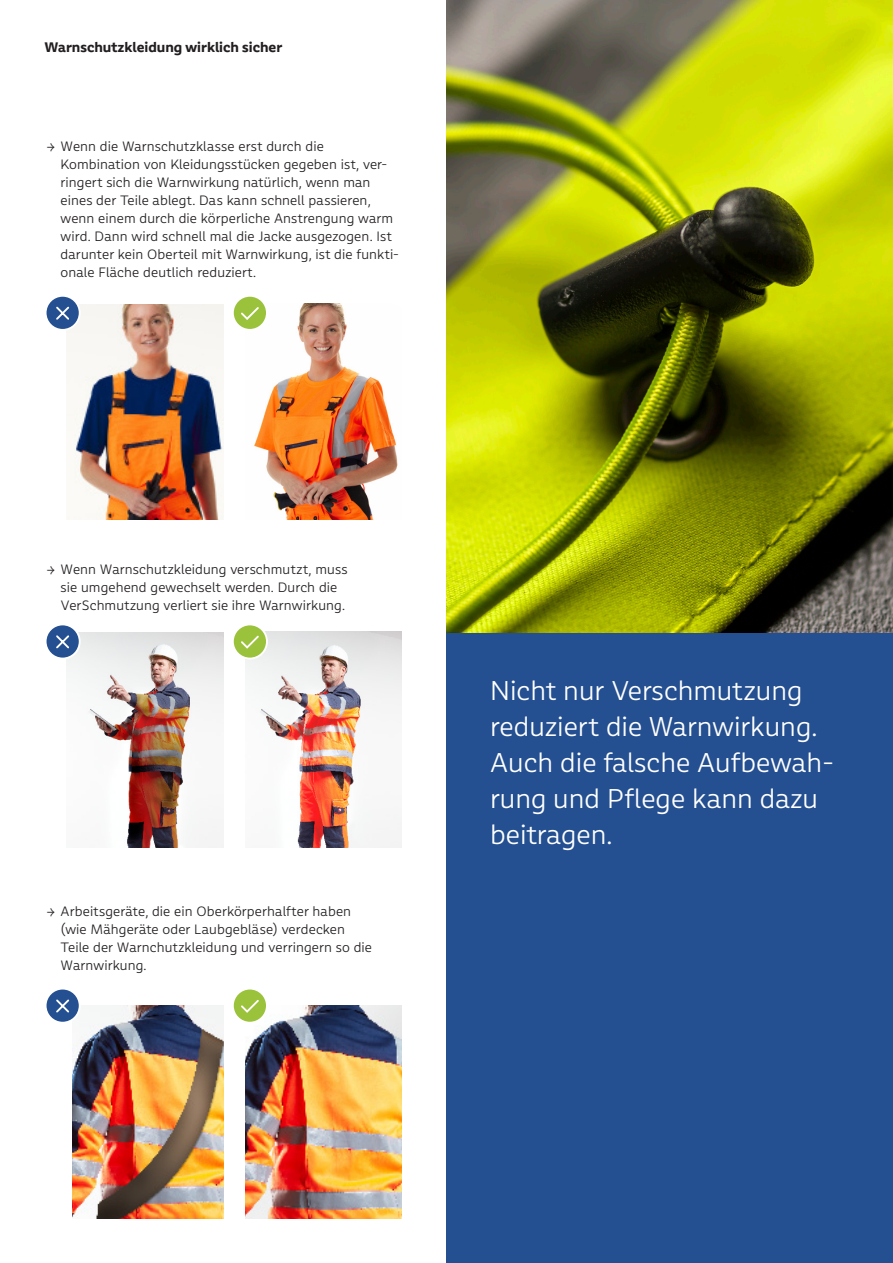
<style>
.page{position:relative;width:893px;height:1263px;background:#fff}
.page>*{position:absolute;margin:0;border:0;box-sizing:border-box;transform-origin:0 0}
.Intro{font:300 27px/36px "Rumiko Clear";color:#fff}
.Copy{font:300 13.5px/18px "Rumiko Clear";letter-spacing:.01em;color:#231f20}
.t1{font:700 13.5px "Rumiko Clear";color:#231f20}
</style>
<div class="page">
<img style="left:72px;top:1006px;width:151px;height:212px">
<img style="left:67px;top:632px;width:156px;height:216px">
<img style="left:246px;top:631px;width:156px;height:217px">
<img style="left:246px;top:1006px;width:156px;height:212px">
<img style="left:67px;top:304px;width:156px;height:216px">
<img style="left:254px;top:304px;width:144px;height:216px">
<div style="left:233px;top:296px;width:34px;height:34px;background:#9ac23b;border-radius:50%"></div>
<div style="left:232px;top:295px;width:36px;height:36px;border:2px solid #fff;border-radius:50%"></div>
<svg style="left:241px;top:307px;width:18px;height:13px"></svg>
<div style="left:233px;top:624px;width:34px;height:34px;background:#9ac23b;border-radius:50%"></div>
<div style="left:232px;top:623px;width:36px;height:36px;border:2px solid #fff;border-radius:50%"></div>
<svg style="left:241px;top:636px;width:18px;height:13px"></svg>
<div style="left:233px;top:988px;width:34px;height:35px;background:#9ac23b;border-radius:50%"></div>
<div style="left:232px;top:988px;width:36px;height:36px;border:2px solid #fff;border-radius:50%"></div>
<svg style="left:241px;top:1000px;width:18px;height:13px"></svg>
<div style="left:46px;top:296px;width:34px;height:34px;background:#244f90;border-radius:50%"></div>
<div style="left:45px;top:295px;width:36px;height:36px;border:2px solid #fff;border-radius:50%"></div>
<svg style="left:56px;top:306px;width:14px;height:14px"></svg>
<div style="left:46px;top:624px;width:34px;height:34px;background:#244f90;border-radius:50%"></div>
<div style="left:45px;top:623px;width:36px;height:36px;border:2px solid #fff;border-radius:50%"></div>
<svg style="left:56px;top:635px;width:14px;height:14px"></svg>
<div style="left:46px;top:988px;width:34px;height:35px;background:#244f90;border-radius:50%"></div>
<div style="left:45px;top:988px;width:36px;height:36px;border:2px solid #fff;border-radius:50%"></div>
<svg style="left:56px;top:999px;width:14px;height:14px"></svg>
<div style="left:446px;top:632px;width:447px;height:631px;background:#244f90"></div>
<img style="left:446px;top:0;width:447px;height:632px">
<p class="t1" style="left:45px;top:38px;width:239px">Warnschutzkleidung wirklich sicher</p>
<p class="Copy" style="left:61px;top:137px;width:340px;text-indent:-16px">→ Wenn die Warnschutzklasse erst durch die Kombination von Kleidungsstücken gegeben ist, ver&shy;ringert sich die Warnwirkung natürlich, wenn man eines der Teile ablegt. Das kann schnell passieren, wenn einem durch die körperliche Anstrengung warm wird. Dann wird schnell mal die Jacke ausgezogen. Ist darunter kein Oberteil mit Warnwirkung, ist die funkti&shy;onale Fläche deutlich reduziert.</p>
<p class="Copy" style="left:61px;top:560px;width:288px;text-indent:-16px">→ Wenn Warnschutzkleidung verschmutzt, muss sie umgehend gewechselt werden. Durch die<br>VerSchmutzung verliert sie ihre Warnwirkung.</p>
<p class="Copy" style="left:61px;top:902px;width:313px;text-indent:-16px">→ Arbeitsgeräte, die ein Oberkörperhalfter haben (wie Mähgeräte oder Laubgebläse) verdecken Teile der Warnchutzkleidung und verringern so die Warnwirkung.</p>
<p class="Intro" style="left:490px;top:673px;width:345px">Nicht nur Verschmutzung reduziert die Warnwirkung.<br>Auch die falsche Aufbewah&shy;rung und Pflege kann dazu beitragen.</p>
</div>
